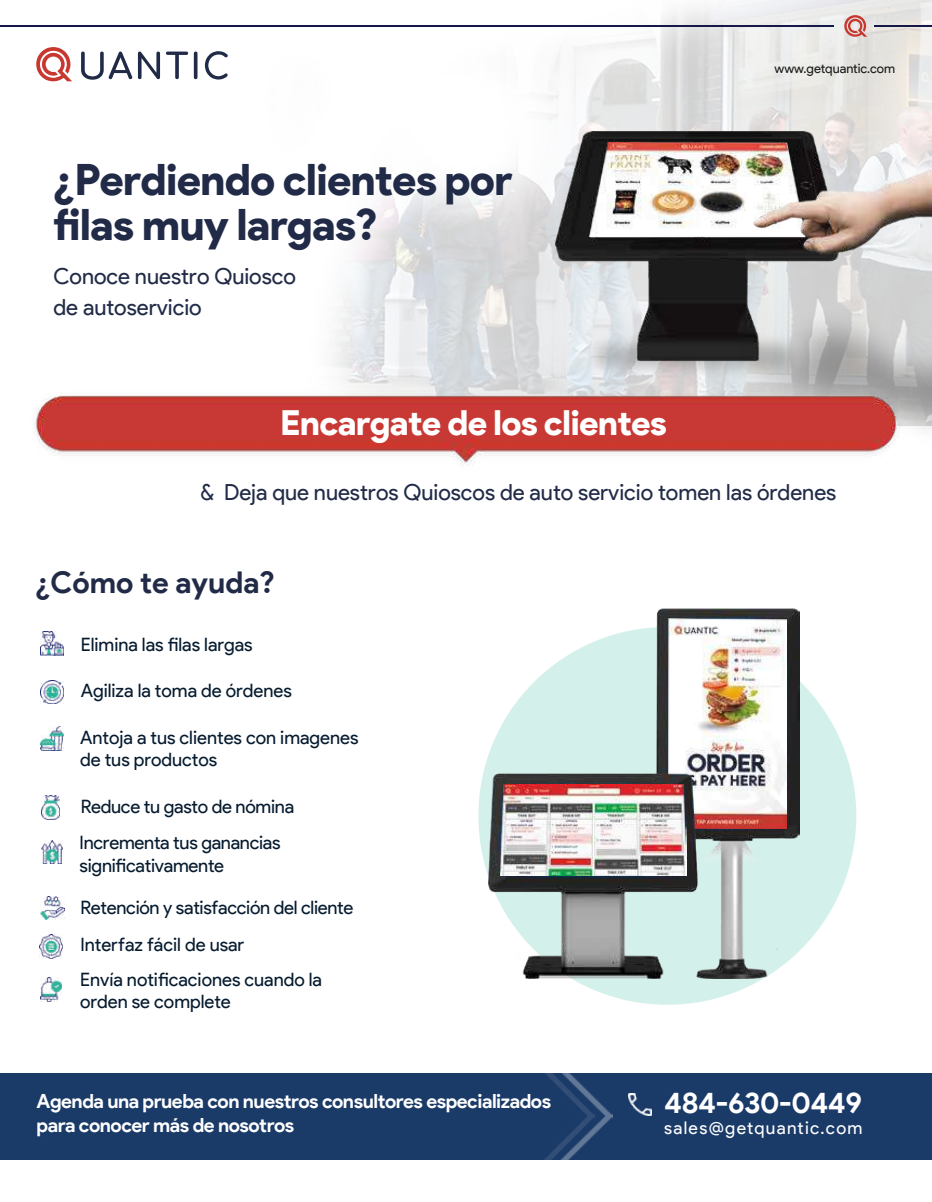
<style>
.page{position:relative;width:932px;height:1202px;background:#fff}
.page>*{position:absolute;margin:0;border:0;box-sizing:border-box;transform-origin:0 0}
.t1{font:900 43.2px/45px "Product Sans";letter-spacing:-.025em;color:#212b47}
.t2{font:900 34.5px "Product Sans";letter-spacing:-.025em;color:#fff}
.t3{font:700 30px "Product Sans";color:#212b47}
.t4{font:700 29.25px "Product Sans";letter-spacing:-.02em;color:#fff}
.t5{font:22.2px/30.6px "Product Sans";color:#212b47}
.t6{font:700 19.5px/23.4px "Product Sans";letter-spacing:-.025em;color:#fff}
.t7{font:18.45px/36.3px "Product Sans";color:#061b2f}
.t8{font:17.55px "Product Sans";letter-spacing:.07em;color:#fff}
.t9{font:12.9px "Product Sans";letter-spacing:-.005em;color:#1d1c1c}
</style>
<div class="page">
<div style="left:0;top:1073px;width:932px;height:87px;background:#1a3a68"></div>
<img style="left:629px;top:1093px;width:22px;height:22px">
<img style="left:594px;top:1097px;width:18px;height:38px">
<img style="left:544px;top:1073px;width:50px;height:87px">
<img style="left:40px;top:680px;width:24px;height:24px">
<img style="left:40px;top:727px;width:23px;height:23px">
<img style="left:42px;top:795px;width:18px;height:24px">
<img style="left:42px;top:840px;width:21px;height:23px">
<img style="left:41px;top:896px;width:23px;height:24px">
<img style="left:39px;top:934px;width:24px;height:24px">
<img style="left:41px;top:977px;width:20px;height:24px">
<img style="left:40px;top:631px;width:24px;height:24px">
<div style="left:478px;top:627px;width:378px;height:377px;background:#d4f0eb;border-radius:50%"></div>
<img style="left:488px;top:609px;width:312px;height:369px">
<img style="left:500px;top:784px;width:186px;height:91px">
<img style="left:668px;top:618px;width:119px;height:210px">
<img style="left:331px;top:0;width:601px;height:388px">
<img style="left:581px;top:362px;width:146px;height:20px">
<img style="left:555px;top:132px;width:285px;height:230px">
<img style="left:590px;top:142px;width:214px;height:95px">
<img style="left:754px;top:167px;width:178px;height:88px">
<img style="left:727px;top:300px;width:205px;height:131px">
<img style="left:35px;top:388px;width:869px;height:77px">
<svg style="left:81px;top:51px;width:147px;height:29px"></svg>
<svg style="left:36px;top:47px;width:36px;height:34px"></svg>
<svg style="left:844px;top:15px;width:23px;height:22px"></svg>
<hr style="left:0;top:25px;width:833px;height:2px;background:#141949">
<hr style="left:874px;top:25px;width:58px;height:2px;background:#141949">
<h1 class="t1" style="left:53px;top:158px;width:461px">¿Perdiendo clientes por filas muy largas?</h1>
<p class="t5" style="left:53px;top:262px;width:244px">Conoce nuestro Quiosco de autoservicio</p>
<h2 class="t2" style="left:280px;top:401px;width:388px">Encargate de los clientes</h2>
<p class="t9" style="left:774px;top:61px;width:122px">www.getquantic.com</p>
<p class="t5" style="left:200px;top:478px;width:637px">&amp; Deja que nuestros Quioscos de auto servicio tomen las órdenes</p>
<h3 class="t3" style="left:35px;top:564px;width:241px">¿Cómo te ayuda?</h3>
<p class="t7" style="left:81px;top:627px;width:173px">Elimina las filas largas</p>
<p class="t7" style="left:81px;top:673px;width:213px">Agiliza la toma de órdenes</p>
<p class="t7" style="left:80px;top:727px;width:280px;line-height:22.2px">Antoja a tus clientes con imagenes de tus productos</p>
<p class="t7" style="left:80px;top:789px;width:216px">Reduce tu gasto de nómina<br>Incrementa tus ganancias</p>
<p class="t7" style="left:80px;top:847px;width:146px">significativamente</p>
<p class="t7" style="left:80px;top:890px;width:275px">Retención y satisfacción del cliente</p>
<p class="t7" style="left:80px;top:926px;width:243px;line-height:35.4px">Interfaz fácil de usar<br>Envía notificaciones cuando la</p>
<p class="t7" style="left:80px;top:984px;width:152px">orden se complete</p>
<p class="t6" style="left:37px;top:1090px;width:516px">Agenda una prueba con nuestros consultores especializados para conocer más de nosotros</p>
<h3 class="t4" style="left:664px;top:1084px;width:199px">484-630-0449</h3>
<p class="t8" style="left:664px;top:1117px;width:200px">sales@getquantic.com</p>
</div>
